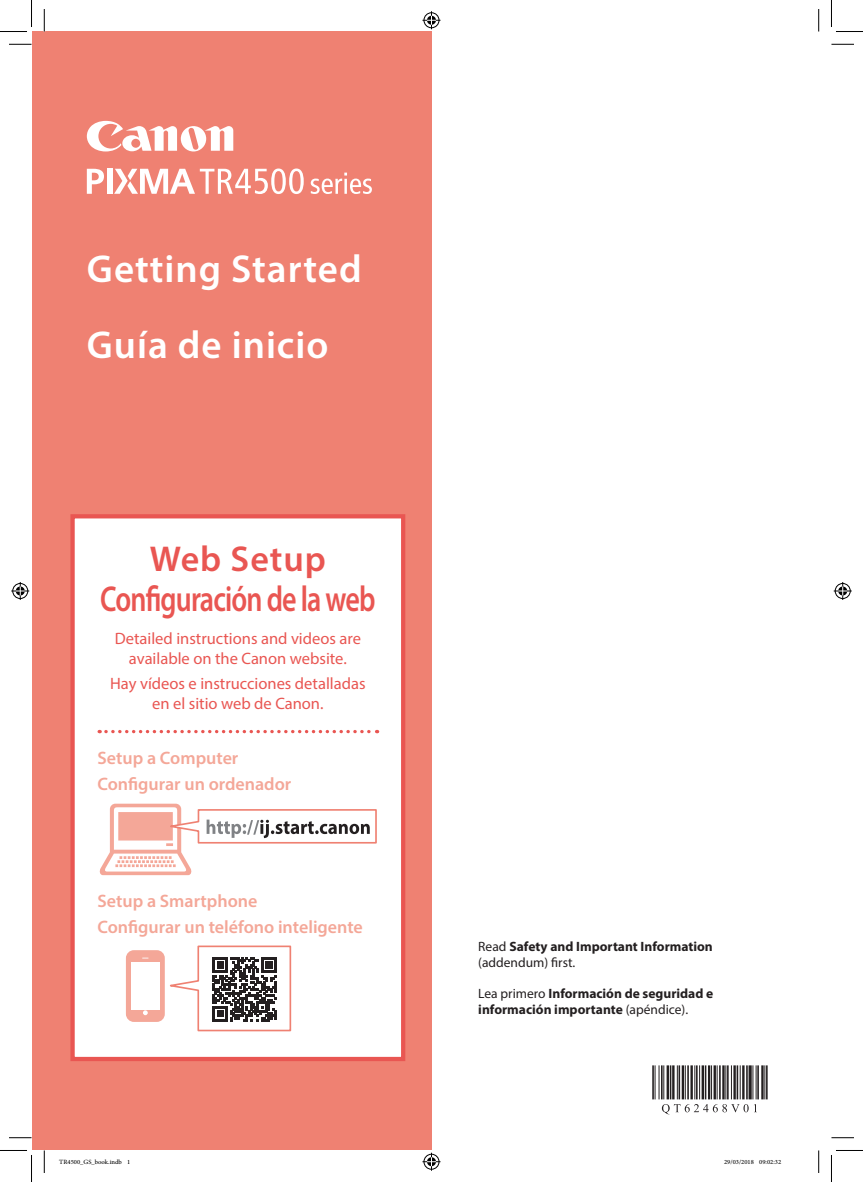
<style>
.page{position:relative;width:863px;height:1182px;background:#fff}
.page>*{position:absolute;margin:0;border:0;box-sizing:border-box;transform-origin:0 0}
.t1{font:600 39px "Myriad Pro";letter-spacing:.025em;color:#fff}
.t2{font:600 36px "Myriad Pro";letter-spacing:-.03em;color:#e95652;scale:.78 1}
.t3{font:600 36px "Myriad Pro";letter-spacing:.025em;color:#e95652}
.t4{font:600 18px "Myriad Pro";color:#f4a798}
.t5{font:16.5px/19.5px "Myriad Pro";color:#e95652;text-align:center}
.t6{font:700 13.5px/16.2px "Myriad Pro";color:#231f20}
.t7{font:9px "Adobe Arabic";color:#000}
.s1{font-weight:400}
</style>
<div class="page">
<div style="left:32px;top:32px;width:399px;height:1118px;background:#ef8172"></div>
<div style="left:70px;top:514px;width:335px;height:546px;background:#fff;border:4px solid #e95652"></div>
<svg style="left:99px;top:803px;width:278px;height:72px"></svg>
<div style="left:123px;top:947px;width:44px;height:77px;border:5px solid #fff;border-radius:8px"></div>
<div style="left:126px;top:950px;width:39px;height:71px;background:#f4a798;border-radius:8px"></div>
<div style="left:131px;top:962px;width:29px;height:47px;background:#fff"></div>
<svg style="left:143px;top:1010px;width:5px;height:5px"></svg>
<svg style="left:161px;top:945px;width:130px;height:86px"></svg>
<svg style="left:106px;top:730px;width:271px;height:3px"></svg>
<svg style="left:652px;top:1065px;width:116px;height:50px"></svg>
<hr style="left:652px;top:1065px;width:1px;height:34px;background:#231f20">
<hr style="left:654px;top:1065px;width:1px;height:34px;background:#231f20">
<hr style="left:658px;top:1065px;width:1px;height:34px;background:#231f20">
<hr style="left:661px;top:1065px;width:1px;height:34px;background:#231f20">
<hr style="left:663px;top:1065px;width:1px;height:34px;background:#231f20">
<hr style="left:666px;top:1065px;width:2px;height:34px;background:#231f20">
<hr style="left:669px;top:1065px;width:2px;height:34px;background:#231f20">
<hr style="left:672px;top:1065px;width:2px;height:34px;background:#231f20">
<hr style="left:676px;top:1065px;width:1px;height:34px;background:#231f20">
<hr style="left:678px;top:1065px;width:2px;height:34px;background:#231f20">
<hr style="left:681px;top:1065px;width:3px;height:34px;background:#231f20">
<hr style="left:684px;top:1065px;width:1px;height:34px;background:#231f20">
<hr style="left:687px;top:1065px;width:1px;height:34px;background:#231f20">
<hr style="left:690px;top:1065px;width:2px;height:34px;background:#231f20">
<hr style="left:694px;top:1065px;width:1px;height:34px;background:#231f20">
<hr style="left:696px;top:1065px;width:1px;height:34px;background:#231f20">
<hr style="left:699px;top:1065px;width:1px;height:34px;background:#231f20">
<hr style="left:701px;top:1065px;width:2px;height:34px;background:#231f20">
<hr style="left:704px;top:1065px;width:2px;height:34px;background:#231f20">
<hr style="left:707px;top:1065px;width:3px;height:34px;background:#231f20">
<hr style="left:711px;top:1065px;width:1px;height:34px;background:#231f20">
<hr style="left:713px;top:1065px;width:2px;height:34px;background:#231f20">
<hr style="left:716px;top:1065px;width:1px;height:34px;background:#231f20">
<hr style="left:719px;top:1065px;width:1px;height:34px;background:#231f20">
<hr style="left:722px;top:1065px;width:2px;height:34px;background:#231f20">
<hr style="left:725px;top:1065px;width:1px;height:34px;background:#231f20">
<hr style="left:727px;top:1065px;width:1px;height:34px;background:#231f20">
<hr style="left:731px;top:1065px;width:1px;height:34px;background:#231f20">
<hr style="left:733px;top:1065px;width:2px;height:34px;background:#231f20">
<hr style="left:736px;top:1065px;width:2px;height:34px;background:#231f20">
<hr style="left:739px;top:1065px;width:1px;height:34px;background:#231f20">
<hr style="left:742px;top:1065px;width:2px;height:34px;background:#231f20">
<hr style="left:746px;top:1065px;width:1px;height:34px;background:#231f20">
<hr style="left:748px;top:1065px;width:3px;height:34px;background:#231f20">
<hr style="left:752px;top:1065px;width:1px;height:34px;background:#231f20">
<hr style="left:755px;top:1065px;width:1px;height:34px;background:#231f20">
<hr style="left:757px;top:1065px;width:1px;height:34px;background:#231f20">
<hr style="left:761px;top:1065px;width:2px;height:34px;background:#231f20">
<hr style="left:764px;top:1065px;width:1px;height:34px;background:#231f20">
<hr style="left:766px;top:1065px;width:1px;height:34px;background:#231f20">
<svg style="left:661px;top:1103px;width:95px;height:11px"></svg>
<svg style="left:87px;top:121px;width:146px;height:30px"></svg>
<svg style="left:311px;top:172px;width:61px;height:22px"></svg>
<svg style="left:87px;top:169px;width:17px;height:25px"></svg>
<div style="left:107px;top:169px;width:5px;height:25px;background:#fff"></div>
<svg style="left:114px;top:168px;width:190px;height:26px"></svg>
<svg style="left:9px;top:44px;width:23px;height:1px"></svg>
<svg style="left:831px;top:44px;width:22px;height:1px"></svg>
<svg style="left:9px;top:1137px;width:23px;height:1px"></svg>
<svg style="left:831px;top:1137px;width:22px;height:1px"></svg>
<svg style="left:44px;top:9px;width:1px;height:23px"></svg>
<svg style="left:44px;top:1150px;width:1px;height:22px"></svg>
<svg style="left:818px;top:9px;width:1px;height:23px"></svg>
<svg style="left:818px;top:1150px;width:1px;height:22px"></svg>
<svg style="left:0;top:0;width:32px;height:32px"></svg>
<svg style="left:0;top:1150px;width:32px;height:31px"></svg>
<svg style="left:831px;top:0;width:31px;height:32px"></svg>
<svg style="left:831px;top:1150px;width:31px;height:31px"></svg>
<svg style="left:422px;top:11px;width:18px;height:18px"></svg>
<svg style="left:422px;top:1152px;width:18px;height:18px"></svg>
<svg style="left:11px;top:582px;width:18px;height:18px"></svg>
<svg style="left:833px;top:582px;width:18px;height:18px"></svg>
<h1 class="t1" style="left:87px;top:244px;width:276px">Getting Started</h1>
<h1 class="t1" style="left:87px;top:320px;width:243px">Guía de inicio</h1>
<h2 class="t3" style="left:150px;top:536px;width:177px">Web Setup</h2>
<h2 class="t2" style="left:100px;top:575px;width:354px">Configuración de la web</h2>
<p class="t5" style="left:115px;top:629px;width:248px">Detailed instructions and videos are available on the Canon website.</p>
<p class="t5" style="left:110px;top:673px;width:257px">Hay vídeos e instrucciones detalladas en el sitio web de Canon.</p>
<h3 class="t4" style="left:97px;top:746px;width:142px">Setup a Computer</h3>
<h3 class="t4" style="left:97px;top:772px;width:195px">Configurar un ordenador</h3>
<h3 class="t4" style="left:97px;top:888px;width:161px">Setup a Smartphone</h3>
<h3 class="t4" style="left:97px;top:915px;width:267px">Configurar un teléfono inteligente</h3>
<p class="t6" style="left:478px;top:937px;width:236px"><span class="s1">Read</span> Safety and Important Information <span class="s1">(addendum) first.</span></p>
<p class="t6" style="left:478px;top:984px;width:236px"><span class="s1">Lea primero</span> Información de seguridad e información importante <span class="s1">(apéndice).</span></p>
<p class="t7" style="left:59px;top:1155px;width:73px">TR4500_GS_book.indb 1</p>
<p class="t7" style="left:724px;top:1155px;width:59px">29/03/2018 09:02:32</p>
</div>
